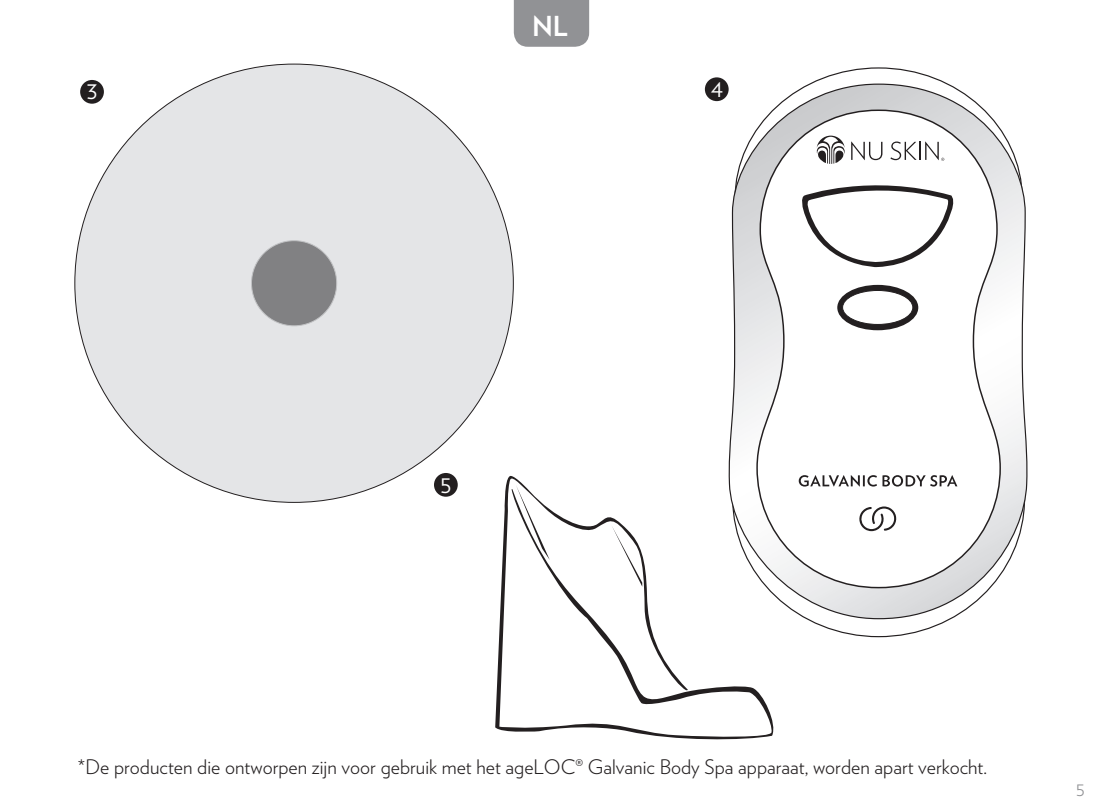
<style>
.page{position:relative;width:1103px;height:810px;background:#fff}
.page>*{position:absolute;margin:0;border:0;box-sizing:border-box;transform-origin:0 0}
.t1{font:700 27.5px "Verlag";color:#fff}
.t2{font:300 20px "Verlag";color:#231f20}
.t3{font:20px "Verlag";color:#fff}
.t4{font:300 20px "Verlag";color:#919295}
</style>
<div class="page">
<div style="left:514px;top:0;width:75px;height:47px;background:#919295"></div>
<div style="left:80px;top:80px;width:24px;height:24px;background:#231f20;border-radius:50%"></div>
<div style="left:75px;top:64px;width:438px;height:438px;background:#e4e5e7;border-radius:50%"></div>
<div style="left:251px;top:241px;width:86px;height:85px;background:#818183;border-radius:50%"></div>
<div style="left:705px;top:77px;width:23px;height:24px;background:#231f20;border-radius:50%"></div>
<svg style="left:495px;top:475px;width:279px;height:265px"></svg>
<svg style="left:611px;top:525px;width:31px;height:62px"></svg>
<svg style="left:516px;top:485px;width:34px;height:75px"></svg>
<div style="left:434px;top:473px;width:24px;height:24px;background:#231f20;border-radius:50%"></div>
<svg style="left:726px;top:83px;width:302px;height:537px"></svg>
<svg style="left:755px;top:109px;width:246px;height:480px"></svg>
<div style="left:837px;top:285px;width:81px;height:45px;background:#231f20;border-radius:50%"></div>
<div style="left:842px;top:290px;width:70px;height:34px;background:#fff;border-radius:50%"></div>
<div style="left:842px;top:290px;width:71px;height:35px;border:1px solid #231f20;border-radius:50%"></div>
<svg style="left:857px;top:506px;width:39px;height:34px"></svg>
<svg style="left:800px;top:136px;width:154px;height:131px"></svg>
<svg style="left:798px;top:475px;width:159px;height:12px"></svg>
<h1 class="t1" style="left:532px;top:4px;width:37px">NL</h1>
<p class="t3" style="left:87px;top:77px;width:12px">3</p>
<p class="t3" style="left:710px;top:75px;width:14px">4</p>
<p class="t3" style="left:440px;top:470px;width:13px">5</p>
<p class="t2" style="left:78px;top:752px;width:470px">*De producten die ontworpen zijn voor gebruik met het ageLOC</p>
<p class="t2" style="left:575px;top:752px;width:413px">® Galvanic Body Spa apparaat, worden apart verkocht.</p>
<p class="t4" style="left:1075px;top:774px;width:11px">5</p>
</div>
